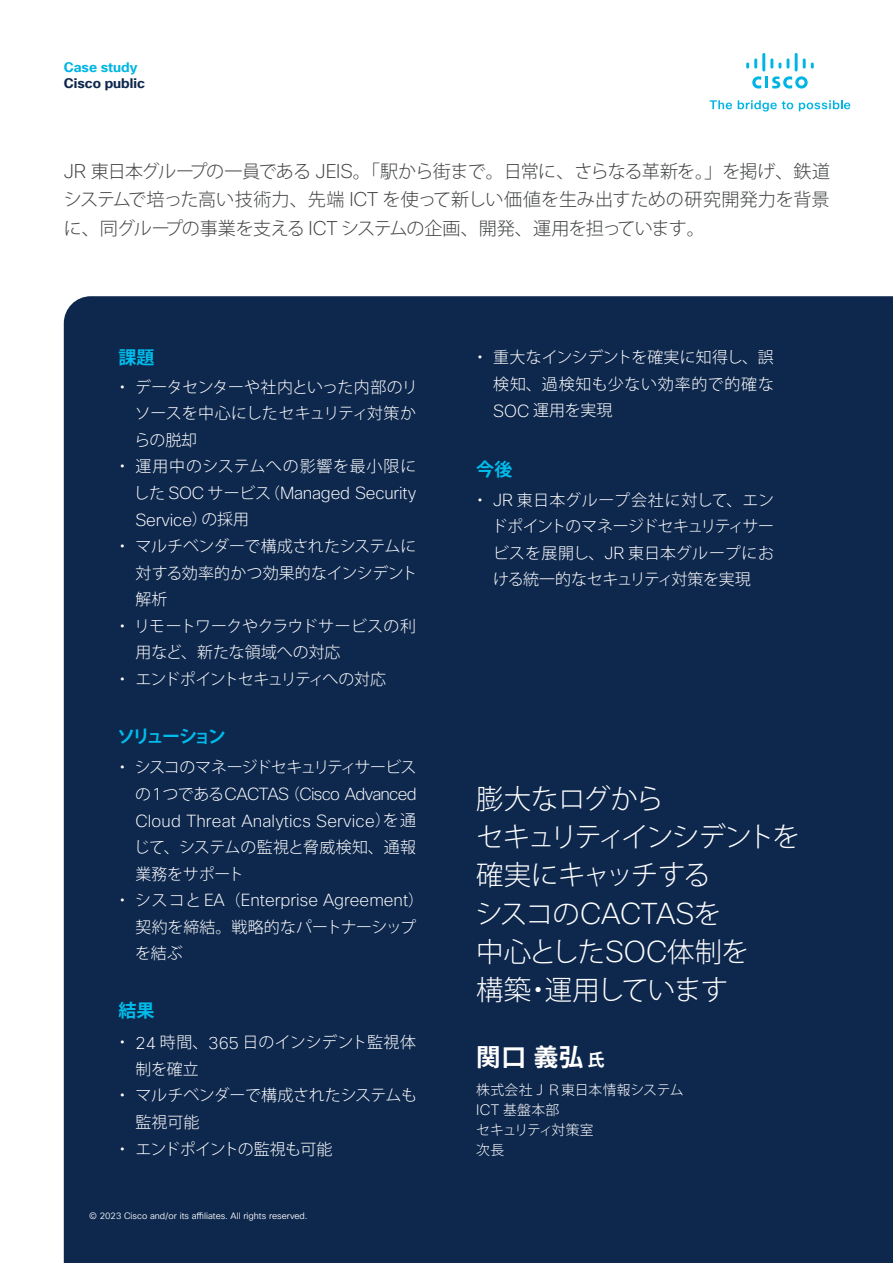
<style>
.page{position:relative;width:893px;height:1263px;background:#fff}
.page>*{position:absolute;margin:0;border:0;box-sizing:border-box;transform-origin:0 0}
.t1{font:200 29.4px "Cisco Sans";letter-spacing:-.01em;color:#fff}
.t2{font:300 27.45px/38.2px "Koz Go Pr 6 N";letter-spacing:-.08em;color:#fff}
.t3{font:300 27.45px/38.2px "Koz Go Pr 6 N";letter-spacing:-.05em;color:#fff}
.t4{font:700 24.45px "Koz Go Pro";color:#fff}
.t5{font:300 18px/28.7px "Koz Go Pr 6 N";letter-spacing:-.02em;color:#414344;text-align:justify}
.t6{font:700 18px "Koz Go Pro";letter-spacing:-.18em;color:#00bceb}
.t7{font:700 18px "Koz Go Pro";letter-spacing:-.11em;color:#00bceb}
.t8{font:200 17.1px/26.5px "Cisco Sans";letter-spacing:-.005em;color:#fff}
.t9{font:300 15.9px/26.5px "Koz Go Pr 6 N";letter-spacing:-.01em;color:#fff}
.t10{font:300 15.9px "Koz Go Pr 6 N";letter-spacing:-.06em;color:#fff}
.t11{font:300 15.9px "Koz Go Pr 6 N";letter-spacing:-.035em;color:#fff}
.t12{font:300 15.9px "Koz Go Pr 6 N";letter-spacing:.06em;color:#fff}
.t13{font:300 15.9px "Koz Go Pr 6 N";letter-spacing:.015em;color:#fff}
.t14{font:300 15.9px "Koz Go Pr 6 N";letter-spacing:-.09em;color:#fff}
.t15{font:300 15.9px "Koz Go Pr 6 N";letter-spacing:-.04em;color:#fff}
.t16{font:300 13.8px/20.2px "Koz Go Pr 6 N";letter-spacing:.025em;color:#fff}
.t17{font:700 13.5px "Cisco Sans TT";color:#0d274d}
.t18{font:700 13.5px "Cisco Sans TT";color:#00b5e4}
.t19{font:9px "Cisco Sans TT Light";color:#fff}
.s1{font-family:"Cisco Sans";font-weight:200;font-size:19.35px}
.s2{font-family:"Koz Go Pr 6 N";font-weight:300;font-size:15.9px}
.s3{font-family:"Cisco Sans";font-weight:200;font-size:17.1px}
.s4{font-family:"Koz Go Pr 6 N";font-weight:300;font-size:27.45px}
.s5{font-family:"Cisco Sans";font-weight:200;font-size:29.4px}
.s6{font-size:17.1px}
.s7{font-family:"Cisco Sans";font-weight:200;font-size:14.85px}
</style>
<div class="page">
<div style="left:64px;top:296px;width:829px;height:967px;background:#0d274d"></div>
<svg style="left:710px;top:100px;width:22px;height:9px"></svg>
<svg style="left:738px;top:100px;width:55px;height:12px"></svg>
<svg style="left:799px;top:100px;width:51px;height:11px"></svg>
<svg style="left:752px;top:76px;width:56px;height:13px"></svg>
<svg style="left:746px;top:58px;width:11px;height:11px"></svg>
<hr style="left:762px;top:53px;width:3px;height:18px;background:#00b5e4">
<svg style="left:770px;top:58px;width:11px;height:11px"></svg>
<svg style="left:787px;top:58px;width:2px;height:11px"></svg>
<hr style="left:795px;top:53px;width:3px;height:18px;background:#00b5e4">
<svg style="left:803px;top:58px;width:11px;height:11px"></svg>
<p class="t18" style="left:64px;top:58px;width:75px">Case study</p>
<p class="t17" style="left:64px;top:74px;width:83px">Cisco public</p>
<p class="t5" style="left:64px;top:157px;width:768px"><span class="s1">JR</span> 東日本グループの一員である <span class="s1">JEIS</span>。「駅から街まで。日常に、さらなる革新を。」を掲げ、鉄道システムで培った高い技術力、先端 <span class="s1">ICT</span> を使って新しい価値を生み出すための研究開発力を背景に、同グループの事業を支える <span class="s1">ICT</span> システムの企画、開発、運用を担っています。</p>
<p class="t7" style="left:119px;top:346px;width:38px">課題</p>
<p class="t11" style="left:115px;top:378px;width:305px">・データセンターや社内といった内部のリ</p>
<p class="t9" style="left:135px;top:400px;width:283px">ソースを中心にしたセキュリティ対策か</p>
<p class="t9" style="left:134px;top:427px;width:64px">らの脱却</p>
<p class="t12" style="left:115px;top:457px;width:303px">・運用中のシステムへの影響を最小限に</p>
<p class="t8" style="left:134px;top:480px;width:284px"><span class="s2">した</span> SOC <span class="s2">サービス（</span>Managed Security<br>Service<span class="s2">）の採用</span></p>
<p class="t9" style="left:115px;top:533px;width:303px">・マルチベンダーで構成されたシステムに</p>
<p class="t13" style="left:136px;top:564px;width:283px">対する効率的かつ効果的なインシデント</p>
<p class="t9" style="left:136px;top:586px;width:33px">解析</p>
<p class="t9" style="left:115px;top:613px;width:303px">・リモートワークやクラウドサービスの利</p>
<p class="t9" style="left:136px;top:640px;width:207px">用など、新たな領域への対応</p>
<p class="t14" style="left:115px;top:670px;width:273px">・エンドポイントセキュリティへの対応</p>
<p class="t6" style="left:117px;top:725px;width:110px">ソリューション</p>
<p class="t10" style="left:115px;top:758px;width:303px">・シスコのマネージドセキュリティサービス</p>
<p class="t8" style="left:135px;top:781px;width:283px"><span class="s2">の</span>1<span class="s2">つである</span>CACTAS<span class="s2">（</span>Cisco Advanced<br>Cloud Threat Analytics Service<span class="s2">）を通</span></p>
<p class="t9" style="left:134px;top:834px;width:284px">じて、システムの監視と脅威検知、通報業務をサポート</p>
<p class="t8" style="left:115px;top:887px;width:311px"><span class="s2">・シスコと</span> EA<span class="s2">（</span>Enterprise Agreement<span class="s2">）</span></p>
<p class="t9" style="left:135px;top:914px;width:282px">契約を締結。戦略的なパートナーシップを結ぶ</p>
<p class="t7" style="left:119px;top:999px;width:38px">結果</p>
<p class="t9" style="left:115px;top:1029px;width:303px">・ <span class="s3">24</span> 時間、<span class="s3">365</span> 日のインシデント監視体</p>
<p class="t9" style="left:136px;top:1056px;width:65px">制を確立</p>
<p class="t9" style="left:115px;top:1083px;width:304px">・マルチベンダーで構成されたシステムも</p>
<p class="t9" style="left:136px;top:1109px;width:65px">監視可能</p>
<p class="t15" style="left:115px;top:1140px;width:219px">・エンドポイントの監視も可能</p>
<p class="t19" style="left:89px;top:1210px;width:220px">© 2023 Cisco and/or its affiliates. All rights reserved.</p>
<p class="t9" style="left:493px;top:344px;width:282px;text-align:justify;text-indent:-21px">・重大なインシデントを確実に知得し、誤検知、過検知も少ない効率的で的確な<span class="s3">SOC</span> 運用を実現</p>
<p class="t7" style="left:476px;top:458px;width:38px">今後</p>
<p class="t9" style="left:491px;top:487px;width:284px;text-align:justify;text-indent:-19px">・ <span class="s3">JR</span> 東日本グループ会社に対して、エンドポイントのマネージドセキュリティサービスを展開し、<span class="s3">JR</span> 東日本グループにおける統一的なセキュリティ対策を実現</p>
<h2 class="t2" style="left:476px;top:780px;width:326px">膨大なログから<br>セキュリティインシデントを確実にキャッチする</h2>
<h1 class="t1" style="left:475px;top:895px;width:247px"><span class="s4">シスコの</span>CACTAS<span class="s4">を</span></h1>
<h2 class="t3" style="left:476px;top:933px;width:274px">中心とした<span class="s5">SOC</span>体制を構築・運用しています</h2>
<h3 class="t4" style="left:476px;top:1041px;width:130px">関口義弘<span class="s6">氏</span></h3>
<p class="t16" style="left:476px;top:1080px;width:209px">株式会社ＪＲ東日本情報システム<br><span class="s7">ICT</span> 基盤本部<br>セキュリティ対策室<br>次長</p>
</div>
